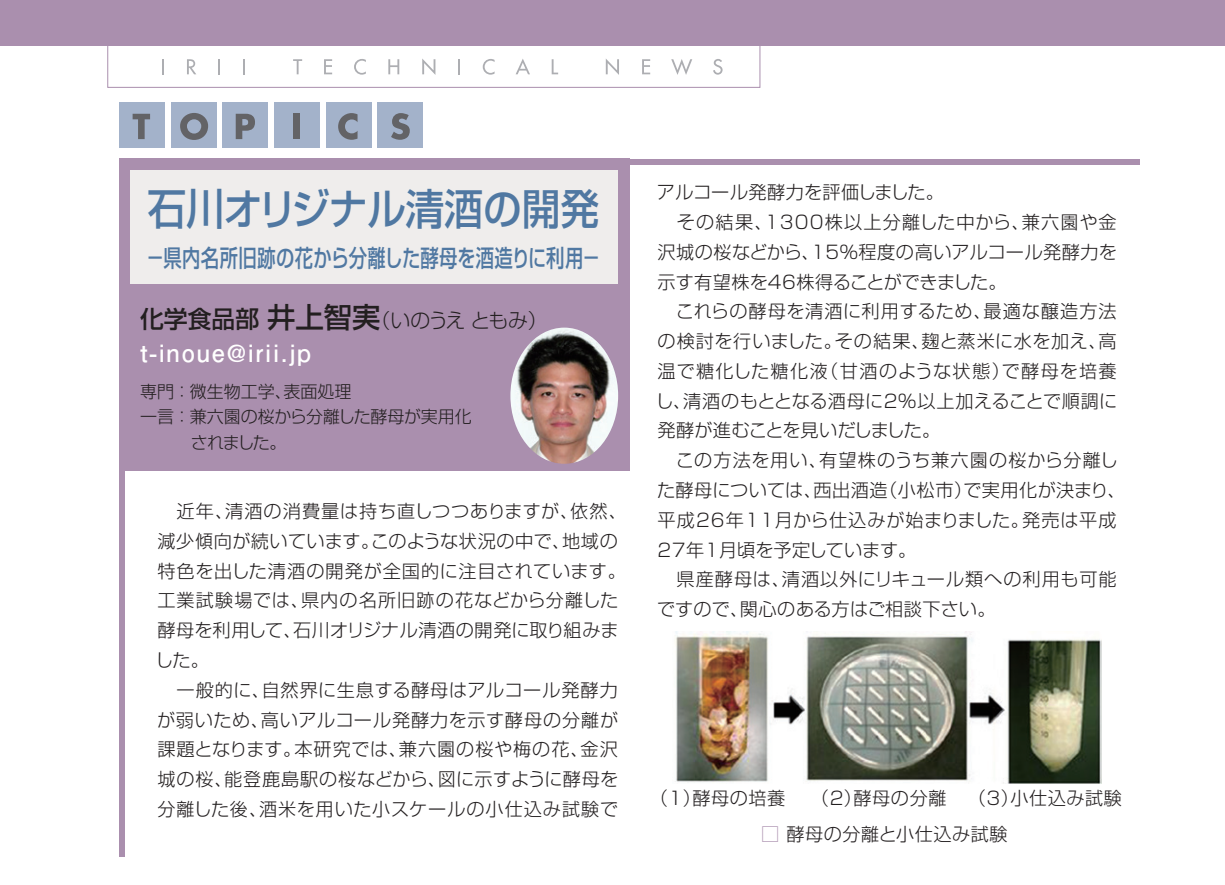
<style>
.page{position:relative;width:1225px;height:885px;background:#fff}
.page>*{position:absolute;margin:0;border:0;box-sizing:border-box;transform-origin:0 0}
.t1{font:500 42.6px "Shin Go Pro";letter-spacing:-.005em;color:#5078a2;scale:.91 1}
.t2{font:500 23.8px "Shin Go Pro";letter-spacing:.02em;color:#5078a2;scale:.77 1}
.t3{font:700 23.8px "Futo Go B101 Pro";letter-spacing:.075em;color:#fff}
.t4{font:300 19.8px "Shin Go Pro";letter-spacing:-.085em;color:#231f20}
.t5{font:300 18.2px/29.8px "Shin Go Pro";letter-spacing:.03em;color:#231f20}
.t6{font:300 17px/25.6px "Shin Go Pro";color:#231f20}
.s1{font-weight:500;font-size:23.8px}
.s2{font-weight:500;font-size:28.4px}
.s3{color:#aa8fae}
</style>
<div class="page">
<div style="left:119px;top:471px;width:6px;height:385px;background:#aa8fae"></div>
<div style="left:119px;top:159px;width:510px;height:312px;background:#aa8fae"></div>
<div style="left:130px;top:170px;width:488px;height:113px;background:#efedec"></div>
<div style="left:629px;top:159px;width:511px;height:5px;background:#aa8fae"></div>
<div style="left:0;top:0;width:1225px;height:45px;background:#aa8fae"></div>
<div style="left:107px;top:45px;width:653px;height:43px;border:1px solid #aa8fae"></div>
<svg style="left:162px;top:59px;width:2px;height:15px"></svg>
<svg style="left:187px;top:59px;width:9px;height:15px"></svg>
<svg style="left:218px;top:59px;width:2px;height:15px"></svg>
<svg style="left:243px;top:59px;width:2px;height:15px"></svg>
<svg style="left:293px;top:59px;width:9px;height:15px"></svg>
<svg style="left:324px;top:59px;width:8px;height:15px"></svg>
<svg style="left:354px;top:59px;width:12px;height:16px"></svg>
<svg style="left:388px;top:59px;width:11px;height:15px"></svg>
<svg style="left:422px;top:59px;width:13px;height:16px"></svg>
<svg style="left:458px;top:59px;width:2px;height:15px"></svg>
<svg style="left:483px;top:59px;width:11px;height:16px"></svg>
<svg style="left:516px;top:59px;width:14px;height:15px"></svg>
<svg style="left:551px;top:59px;width:7px;height:15px"></svg>
<svg style="left:606px;top:59px;width:13px;height:16px"></svg>
<svg style="left:642px;top:59px;width:8px;height:15px"></svg>
<svg style="left:671px;top:59px;width:21px;height:16px"></svg>
<svg style="left:713px;top:59px;width:9px;height:16px"></svg>
<div style="left:119px;top:102px;width:46px;height:45px;background:#a3b2ca"></div>
<div style="left:171px;top:102px;width:45px;height:45px;background:#a3b2ca"></div>
<div style="left:222px;top:102px;width:46px;height:45px;background:#a3b2ca"></div>
<div style="left:274px;top:102px;width:45px;height:45px;background:#a3b2ca"></div>
<div style="left:326px;top:102px;width:45px;height:45px;background:#a3b2ca"></div>
<div style="left:377px;top:102px;width:46px;height:45px;background:#a3b2ca"></div>
<svg style="left:133px;top:114px;width:17px;height:25px"></svg>
<svg style="left:180px;top:113px;width:28px;height:27px"></svg>
<svg style="left:236px;top:114px;width:19px;height:25px"></svg>
<div style="left:293px;top:114px;width:6px;height:25px;background:#636366"></div>
<svg style="left:338px;top:113px;width:19px;height:27px"></svg>
<svg style="left:391px;top:113px;width:19px;height:27px"></svg>
<img style="left:510px;top:327px;width:108px;height:136px">
<img style="left:675px;top:631px;width:426px;height:152px">
<h1 class="t1" style="left:147px;top:173px;width:498px">石川オリジナル清酒の開発</h1>
<h2 class="t2" style="left:146px;top:239px;width:591px">－県内名所旧跡の花から分離した酵母を酒造りに利用－</h2>
<p class="t4" style="left:140px;top:304px;width:409px"><span class="s1">化学食品部</span> <span class="s2">井上智実</span>（いのうえ ともみ）</p>
<h2 class="t3" style="left:140px;top:333px;width:172px">t-inoue@irii.jp</h2>
<p class="t6" style="left:140px;top:376px;width:333px">専門 ：微生物工学、表面処理<br>一言 ：兼六園の桜から分離した酵母が実用化　　　されました。</p>
<p class="t5" style="left:155px;top:494px;width:473px">　近年、清酒の消費量は持ち直しつつありますが、依然、減少傾向が続いています。このような状況の中で、地域の特色を出した清酒の開発が全国的に注目されています。工業試験場では、県内の名所旧跡の花などから分離した酵母を利用して、石川オリジナル清酒の開発に取り組みました。<br>　一般的に、自然界に生息する酵母はアルコール発酵力が弱いため、高いアルコール発酵力を示す酵母の分離が課題となります。本研究では、兼六園の桜や梅の花、金沢城の桜、能登鹿島駅の桜などから、図に示すように酵母を分離した後、酒米を用いた小スケールの小仕込み試験で</p>
<p class="t5" style="left:655px;top:175px;width:472px">アルコール発酵力を評価しました。<br>　その結果、1300株以上分離した中から、兼六園や金沢城の桜などから、15%程度の高いアルコール発酵力を示す有望株を46株得ることができました。<br>　これらの酵母を清酒に利用するため、最適な醸造方法の検討を行いました。その結果、麹と蒸米に水を加え、高温で糖化した糖化液（甘酒のような状態）で酵母を培養し、清酒のもととなる酒母に2%以上加えることで順調に発酵が進むことを見いだしました。<br>　この方法を用い、有望株のうち兼六園の桜から分離した酵母については、西出酒造（小松市）で実用化が決まり、平成26年11月から仕込みが始まりました。発売は平成<br>27年1月頃を予定しています。<br>　県産酵母は、清酒以外にリキュール類への利用も可能ですので、関心のある方はご相談下さい。</p>
<p class="t5" style="left:650px;top:780px;width:137px">（1）酵母の培養</p>
<p class="t5" style="left:811px;top:780px;width:313px">（2）酵母の分離 （3）小仕込み試験</p>
<p class="t5" style="left:761px;top:816px;width:248px"><span class="s3">□</span> 酵母の分離と小仕込み試験</p>
</div>
